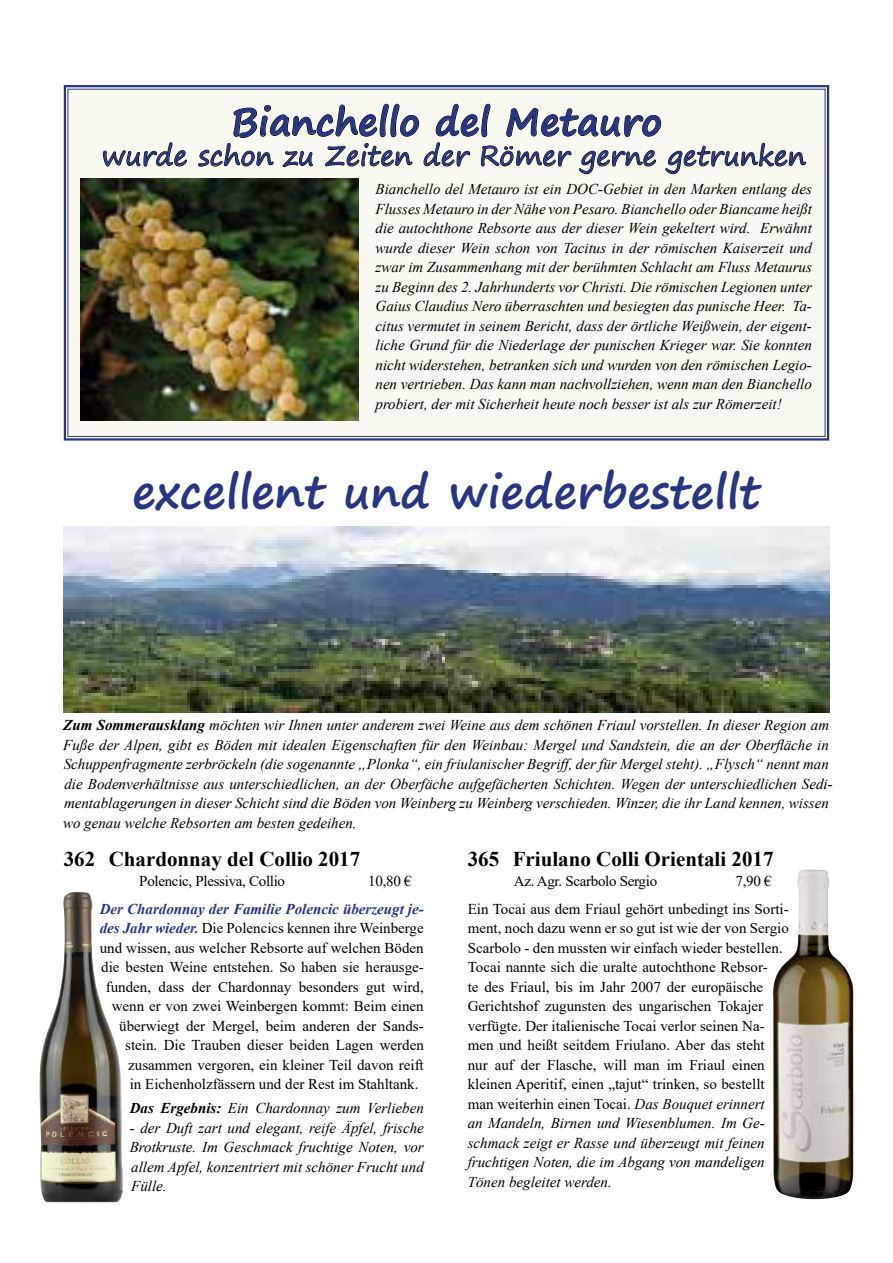
<style>
.page{position:relative;width:893px;height:1263px;background:#fff}
.page>*{position:absolute;margin:0;border:0;box-sizing:border-box;transform-origin:0 0}
.t1{font:700 45px "Segoe Print";color:#283583}
.t2{font:700 37.5px "Segoe Print";color:#283583}
.t3{font:27px "Segoe Print";color:#283583}
.t4{font:700 21px "Times New Roman";color:#000}
.t5{font:italic 15px/19.5px "Times New Roman";color:#000;text-align:justify}
.t6{font:15px/19.5px "Times New Roman";color:#000}
.t7{font:15px "Times New Roman";letter-spacing:-.02em;color:#000}
.t8{font:italic 700 15px "Times New Roman";color:#283583}
.s1{font-weight:700}
.s2{font-weight:700;font-style:italic;color:#283583}
.s3{font-style:italic}
</style>
<div class="page">
<svg style="left:63px;top:85px;width:767px;height:356px"></svg>
<img style="left:81px;top:179px;width:277px;height:242px">
<svg style="left:102px;top:142px;width:85px;height:25px"></svg>
<svg style="left:198px;top:104px;width:608px;height:70px"></svg>
<img style="left:64px;top:527px;width:765px;height:185px">
<img style="left:39px;top:892px;width:84px;height:310px">
<img style="left:773px;top:870px;width:80px;height:329px">
<h2 class="t2" style="left:231px;top:88px;width:433px">Bianchello del Metauro</h2>
<h3 class="t3" style="left:102px;top:132px;width:706px">wurde schon zu Zeiten der Römer gerne getrunken</h3>
<p class="t5" style="left:375px;top:179px;width:438px">Bianchello del Metauro ist ein DOC-Gebiet in den Marken entlang des Flusses Metauro in der Nähe von Pesaro. Bianchello oder Biancame heißt die autochthone Rebsorte aus der dieser Wein gekeltert wird. Erwähnt wurde dieser Wein schon von Tacitus in der römischen Kaiserzeit und zwar im Zusammenhang mit der berühmten Schlacht am Fluss Metaurus zu Beginn des 2. Jahrhunderts vor Christi. Die römischen Legionen unter Gaius Claudius Nero überraschten und besiegten das punische Heer. Ta&shy;citus vermutet in seinem Bericht, dass der örtliche Weißwein, der eigent&shy;liche Grund für die Niederlage der punischen Krieger war. Sie konnten nicht widerstehen, betranken sich und wurden von den römischen Legio&shy;nen vertrieben. Das kann man nachvollziehen, wenn man den Bianchello probiert, der mit Sicherheit heute noch besser ist als zur Römerzeit!</p>
<h1 class="t1" style="left:132px;top:450px;width:630px">excellent und wiederbestellt</h1>
<p class="t5" style="left:63px;top:715px;width:771px;text-align:left"><span class="s1">Zum Sommerausklang</span> möchten wir Ihnen unter anderem zwei Weine aus dem schönen Friaul vorstellen. In dieser Region am Fuße der Alpen, gibt es Böden mit idealen Eigenschaften für den Weinbau: Mergel und Sandstein, die an der Oberfläche in Schuppenfragmente zerbröckeln (die sogenannte „Plonka“, ein friulanischer Begriff, der für Mergel steht). „Flysch“ nennt man die Bodenverhältnisse aus unterschiedlichen, an der Oberfäche aufgefächerten Schichten. Wegen der unterschiedlichen Sedi&shy;mentablagerungen in dieser Schicht sind die Böden von Weinberg zu Weinberg verschieden. Winzer, die ihr Land kennen, wissen wo genau welche Rebsorten am besten gedeihen.</p>
<h3 class="t4" style="left:64px;top:844px;width:298px">362 Chardonnay del Collio 2017</h3>
<p class="t7" style="left:139px;top:870px;width:147px">Polencic, Plessiva, Collio</p>
<p class="t6" style="left:368px;top:870px;width:45px">10,80 €</p>
<p class="t8" style="left:100px;top:898px;width:325px">Der Chardonnay der Familie Polencic überzeugt je-</p>
<p class="t6" style="left:100px;top:918px;width:326px"><span class="s2">des Jahr wieder.</span> Die Polencics kennen ihre Weinberge</p>
<p class="t6" style="left:100px;top:937px;width:325px">und wissen, aus welcher Rebsorte auf welchen Böden</p>
<p class="t6" style="left:101px;top:957px;width:324px">die besten Weine entstehen. So haben sie herausge-</p>
<p class="t6" style="left:106px;top:976px;width:320px">funden, dass der Chardonnay besonders gut wird,</p>
<p class="t6" style="left:112px;top:996px;width:314px">wenn er von zwei Weinbergen kommt: Beim einen</p>
<p class="t6" style="left:119px;top:1015px;width:306px">überwiegt der Mergel, beim anderen der Sands-</p>
<p class="t6" style="left:125px;top:1035px;width:300px">stein. Die Trauben dieser beiden Lagen werden</p>
<p class="t6" style="left:128px;top:1054px;width:297px">zusammen vergoren, ein kleiner Teil davon reift</p>
<p class="t6" style="left:130px;top:1074px;width:290px">in Eichenholzfässern und der Rest im Stahltank.</p>
<p class="t5" style="left:130px;top:1098px;width:296px"><span class="s1">Das Ergebnis:</span> Ein Chardonnay zum Verlieben</p>
<p class="t5" style="left:130px;top:1117px;width:296px">- der Duft zart und elegant, reife Äpfel, frische Brotkruste. Im Geschmack fruchtige Noten, vor allem Apfel, konzentriert mit schöner Frucht und Fülle.</p>
<h3 class="t4" style="left:468px;top:844px;width:307px">365 Friulano Colli Orientali 2017</h3>
<p class="t7" style="left:514px;top:870px;width:145px">Az. Agr. Scarbolo Sergio</p>
<p class="t6" style="left:468px;top:866px;width:323px;line-height:28px;text-indent:268px">7,90 €<br>Ein Tocai aus dem Friaul gehört unbedingt ins Sorti-</p>
<p class="t6" style="left:468px;top:918px;width:323px">ment, noch dazu wenn er so gut ist wie der von Sergio Scarbolo - den mussten wir einfach wieder bestellen.<br>Tocai nannte sich die uralte autochthone Rebsor-<br>te des Friaul, bis im Jahr 2007 der europäische Gerichtshof zugunsten des ungarischen Tokajer verfügte. Der italienische Tocai verlor seinen Na&shy;men und heißt seitdem Friulano. Aber das steht<br>nur auf der Flasche, will man im Friaul einen kleinen Aperitif, einen „tajut“ trinken, so bestellt man weiterhin einen Tocai. <span class="s3">Das Bouquet erinnert<br>an Mandeln, Birnen und Wiesenblumen. Im Ge&shy;schmack zeigt er Rasse und überzeugt mit feinen fruchtigen Noten, die im Abgang von mandeligen Tönen begleitet werden.</span></p>
</div>
